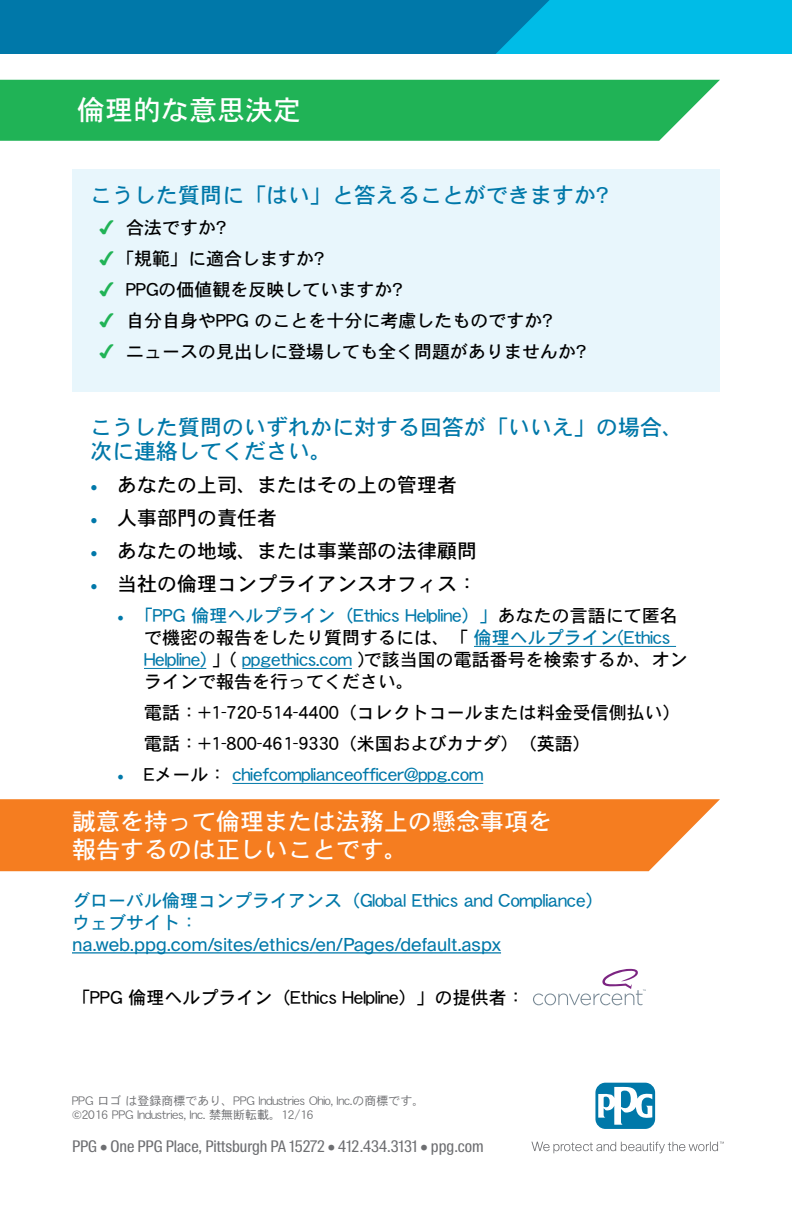
<style>
.page{position:relative;width:792px;height:1224px;background:#fff}
.page>*{position:absolute;margin:0;border:0;box-sizing:border-box;transform-origin:0 0}
.t1{font:28px "DFPHS Gothic CID W5";color:#fff}
.t2{font:24px/28px "DFPHS Gothic CID W5";color:#fff}
.t3{font:22px/24px "DFPHS Gothic CID W5";color:#0078a9}
.t4{font:20px "DFPHS Gothic CID W5";color:#000}
.t5{font:18px/22px "DFPHS Gothic CID W5";color:#0078a9}
.t6{font:18px/31px "DFPHS Gothic CID W5";color:#000}
.t7{font:18px "Suisse Intl";color:#0078a9}
.t8{font:16px "Suisse Intl Cond";color:#6d6e71}
.t9{font:12px/14px "DFPHS Gothic CID W3";color:#6d6e71}
.s1{font-family:"Arial Unicode MS";color:#20b356}
.s2{font-family:"Minion Pro";color:#0078a9}
.s3{font-family:"Minion Pro"}
.s4{color:#000}
</style>
<div class="page">
<svg style="left:531px;top:1142px;width:193px;height:11px"></svg>
<div style="left:595px;top:1083px;width:60px;height:46px;background:#0078a9;border-radius:10px"></div>
<svg style="left:598px;top:1086px;width:54px;height:39px"></svg>
<div style="left:486px;top:0;width:306px;height:54px;background:#00bce7"></div>
<div style="left:0;top:0;width:550px;height:54px;background:#0078a9"></div>
<div style="left:72px;top:169px;width:648px;height:223px;background:#e8f6fc"></div>
<div style="left:0;top:799px;width:720px;height:72px;background:#f57d20"></div>
<hr style="left:474px;top:646px;width:202px;height:1px;background:#0078a9">
<hr style="left:144px;top:668px;width:62px;height:1px;background:#0078a9">
<hr style="left:242px;top:668px;width:110px;height:1px;background:#0078a9">
<hr style="left:232px;top:783px;width:251px;height:1px;background:#0078a9">
<hr style="left:72px;top:952px;width:429px;height:2px;background:#0078a9">
<svg style="left:533px;top:969px;width:113px;height:36px"></svg>
<div style="left:0;top:80px;width:720px;height:61px;background:#20b356"></div>
<h1 class="t1" style="left:77px;top:95px;width:225px">倫理的な意思決定</h1>
<p class="t3" style="left:90px;top:183px;width:520px">こうした質問に「はい」と答えることができますか?</p>
<p class="t6" style="left:99px;top:212px;width:129px"><span class="s1">✔</span> 合法ですか?</p>
<p class="t6" style="left:99px;top:243px;width:227px"><span class="s1">✔</span>「規範」に適合しますか?</p>
<p class="t6" style="left:99px;top:274px;width:305px"><span class="s1">✔</span> PPGの価値観を反映していますか?</p>
<p class="t6" style="left:99px;top:305px;width:455px"><span class="s1">✔</span> 自分自身やPPG のことを十分に考慮したものですか?</p>
<p class="t6" style="left:99px;top:336px;width:489px"><span class="s1">✔</span> ニュースの見出しに登場しても全く問題がありませんか?</p>
<p class="t3" style="left:90px;top:414px;width:595px">こうした質問のいずれかに対する回答が「いいえ」の場合、次に連絡してください。</p>
<p class="t4" style="left:90px;top:474px;width:368px"><span class="s2">•</span> あなたの上司、またはその上の管理者</p>
<p class="t4" style="left:90px;top:507px;width:188px"><span class="s2">•</span> 人事部門の責任者</p>
<p class="t4" style="left:90px;top:540px;width:388px"><span class="s2">•</span> あなたの地域、または事業部の法律顧問</p>
<p class="t4" style="left:90px;top:573px;width:388px"><span class="s2">•</span> 当社の倫理コンプライアンスオフィス：</p>
<p class="t5" style="left:144px;top:604px;width:545px;text-indent:-27px"><span class="s3">•</span> 「PPG 倫理ヘルプライン（Ethics Helpline）」<span class="s4">あなたの言語にて匿名で機密の報告をしたり質問するには、「</span> 倫理ヘルプライン(Ethics Helpline) <span class="s4">」(</span> ppgethics.com <span class="s4">)で該当国の電話番号を検索するか、オンラインで報告を行ってください。</span></p>
<p class="t6" style="left:144px;top:696px;width:538px">電話：+1-720-514-4400（コレクトコールまたは料金受信側払い）電話：+1-800-461-9330（米国およびカナダ）（英語）</p>
<p class="t5" style="left:117px;top:763px;width:368px"><span class="s3">•</span> <span class="s4">Eメール：</span> chiefcomplianceofficer@ppg.com</p>
<h2 class="t2" style="left:72px;top:807px;width:481px">誠意を持って倫理または法務上の懸念事項を報告するのは正しいことです。</h2>
<p class="t5" style="left:72px;top:889px;width:533px">グローバル倫理コンプライアンス（Global Ethics and Compliance）ウェブサイト：</p>
<p class="t7" style="left:72px;top:934px;width:431px">na.web.ppg.com/sites/ethics/en/Pages/default.aspx</p>
<p class="t6" style="left:72px;top:982px;width:454px">「PPG 倫理ヘルプライン（Ethics Helpline）」の提供者：</p>
<p class="t9" style="left:72px;top:1093px;width:354px">PPG ロゴ は登録商標であり、PPG Industries Ohio, Inc.の商標です。©2016 PPG Industries, Inc. 禁無断転載。12/16</p>
<p class="t8" style="left:72px;top:1137px;width:413px">PPG • One PPG Place, Pittsburgh PA 15272 • 412.434.3131 • ppg.com</p>
</div>
